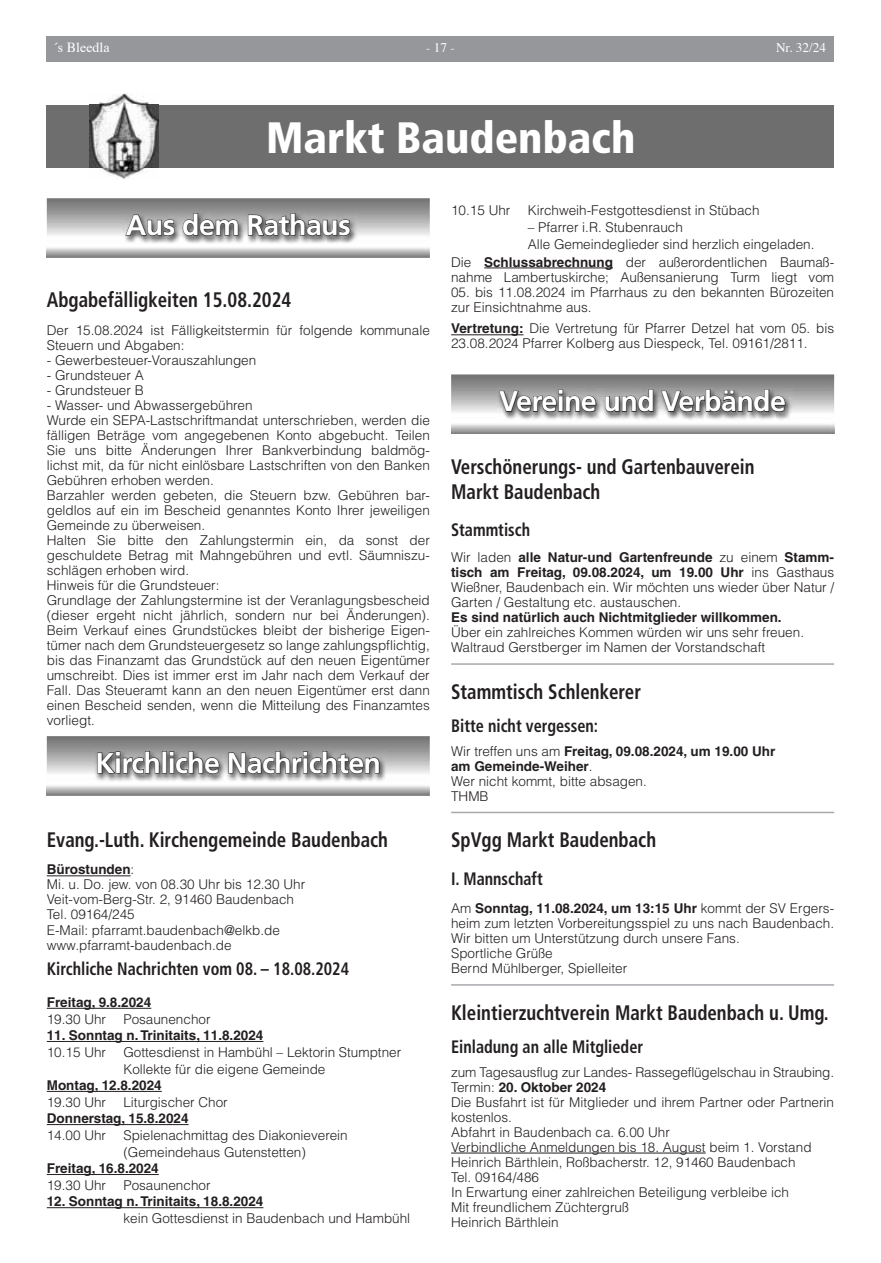
<style>
.page{position:relative;width:881px;height:1263px;background:#fff}
.page>*{position:absolute;margin:0;border:0;box-sizing:border-box;transform-origin:0 0}
.t1{font:900 condensed 43.95px "Frutiger LT";color:#fff}
.t2{font:28.5px "Frutiger LT Bold 3";letter-spacing:-.02em;color:#fff}
.t3{font:700 28.5px "Frutiger LT";letter-spacing:-.02em;color:#fff}
.t4{font:28.5px "Frutiger LT Bold 2";letter-spacing:-.02em;color:#fff}
.t5{font:700 condensed 21px/25.2px "Frutiger LT";color:#231f20;scale:.9 1}
.t6{font:700 condensed 18px "Frutiger LT";color:#231f20;scale:.9 1}
.t7{font:13.95px "Times";color:#fff}
.t8{font:300 13.5px/15px "Helvetica LT";color:#231f20}
.t9{font:700 13.5px "Helvetica LT";color:#231f20}
.t10{font:13.2px "Times";color:#fff}
.s1{font-weight:700}
</style>
<div class="page">
<div style="left:47px;top:36px;width:786px;height:26px;background:#95979a"></div>
<hr style="left:484px;top:268px;width:128px;height:1px;background:#231f20">
<hr style="left:451px;top:334px;width:72px;height:1px;background:#231f20">
<hr style="left:451px;top:663px;width:382px;height:2px;background:#a8a9ad">
<hr style="left:451px;top:812px;width:382px;height:1px;background:#a8a9ad">
<hr style="left:451px;top:984px;width:382px;height:2px;background:#a8a9ad">
<hr style="left:451px;top:1153px;width:254px;height:1px;background:#231f20">
<img style="left:497px;top:388px;width:294px;height:32px">
<svg style="left:498px;top:389px;width:98px;height:23px;background:#757474"></svg>
<svg style="left:604px;top:389px;width:49px;height:23px"></svg>
<svg style="left:660px;top:389px;width:125px;height:23px;background:#727171"></svg>
<hr style="left:47px;top:875px;width:83px;height:1px;background:#231f20">
<div style="left:47px;top:105px;width:786px;height:63px;background:#6e6e6e"></div>
<img style="left:89px;top:94px;width:70px;height:85px">
<img style="left:89px;top:105px;width:70px;height:63px">
<img style="left:124px;top:212px;width:233px;height:32px">
<svg style="left:125px;top:214px;width:50px;height:22px"></svg>
<svg style="left:182px;top:213px;width:56px;height:23px"></svg>
<svg style="left:247px;top:213px;width:103px;height:23px;background:#727171"></svg>
<img style="left:95px;top:750px;width:291px;height:32px">
<svg style="left:97px;top:751px;width:122px;height:23px;background:#6f6e6f"></svg>
<svg style="left:228px;top:751px;width:152px;height:23px;background:#727171"></svg>
<hr style="left:47px;top:1008px;width:104px;height:1px;background:#231f20">
<hr style="left:47px;top:1041px;width:216px;height:1px;background:#231f20">
<hr style="left:47px;top:1091px;width:115px;height:1px;background:#231f20">
<hr style="left:47px;top:1124px;width:141px;height:1px;background:#231f20">
<hr style="left:47px;top:1174px;width:112px;height:1px;background:#231f20">
<hr style="left:47px;top:1207px;width:216px;height:1px;background:#231f20">
<p class="t7" style="left:53px;top:34px;width:58px">´s Bleedla</p>
<p class="t10" style="left:426px;top:35px;width:30px">- 17 -</p>
<p class="t10" style="left:775px;top:35px;width:52px">Nr. 32/24</p>
<h1 class="t1" style="left:266px;top:111px;width:371px">Markt Baudenbach</h1>
<h2 class="t4" style="left:126px;top:208px;width:226px">Aus dem Rathaus</h2>
<h3 class="t5" style="left:47px;top:288px;width:273px">Abgabefälligkeiten 15.08.2024</h3>
<p class="t8" style="left:47px;top:323px;width:384px">Der 15.08.2024 ist Fälligkeitstermin für folgende kommunale<br>Steuern und Abgaben:</p>
<p class="t8" style="left:47px;top:353px;width:211px">- Gewerbesteuer-Vorauszahlungen</p>
<p class="t8" style="left:47px;top:368px;width:98px">- Grundsteuer A</p>
<p class="t8" style="left:47px;top:383px;width:98px">- Grundsteuer B</p>
<p class="t8" style="left:47px;top:398px;width:384px">- Wasser- und Abwassergebühren<br>Wurde ein SEPA-Lastschriftmandat unterschrieben, werden die fälligen Beträge vom angegebenen Konto abgebucht. Teilen Sie uns bitte Änderungen Ihrer Bankverbindung baldmög&shy;lichst mit, da für nicht einlösbare Lastschriften von den Banken Gebühren erhoben werden.<br>Barzahler werden gebeten, die Steuern bzw. Gebühren bar&shy;geldlos auf ein im Bescheid genanntes Konto Ihrer jeweiligen Gemeinde zu überweisen.<br>Halten Sie bitte den Zahlungstermin ein, da sonst der geschuldete Betrag mit Mahngebühren und evtl. Säumniszu&shy;schlägen erhoben wird.<br>Hinweis für die Grundsteuer:<br>Grundlage der Zahlungstermine ist der Veranlagungsbescheid (dieser ergeht nicht jährlich, sondern nur bei Änderungen).<br>Beim Verkauf eines Grundstückes bleibt der bisherige Eigen&shy;tümer nach dem Grundsteuergesetz so lange zahlungspflichtig, bis das Finanzamt das Grundstück auf den neuen Eigentümer umschreibt. Dies ist immer erst im Jahr nach dem Verkauf der Fall. Das Steueramt kann an den neuen Eigentümer erst dann einen Bescheid senden, wenn die Mitteilung des Finanzamtes vorliegt.</p>
<h2 class="t2" style="left:96px;top:746px;width:287px">Kirchliche Nachrichten</h2>
<h3 class="t5" style="left:47px;top:827px;width:380px">Evang.-Luth. Kirchengemeinde Baudenbach</h3>
<p class="t8" style="left:47px;top:862px;width:260px"><span class="s1">Bürostunden</span>:<br>Mi. u. Do. jew. von 08.30 Uhr bis 12.30 Uhr<br>Veit-vom-Berg-Str. 2, 91460 Baudenbach<br>Tel. 09164/245<br>E-Mail: pfarramt.baudenbach@elkb.de www.pfarramt-baudenbach.de</p>
<h3 class="t6" style="left:47px;top:958px;width:337px">Kirchliche Nachrichten vom 08. – 18.08.2024</h3>
<p class="t9" style="left:47px;top:994px;width:106px">Freitag, 9.8.2024</p>
<p class="t8" style="left:47px;top:1011px;width:61px">19.30 Uhr</p>
<p class="t8" style="left:123px;top:1011px;width:89px">Posaunenchor</p>
<p class="t9" style="left:47px;top:1027px;width:218px">11. Sonntag n. Trinitaits, 11.8.2024</p>
<p class="t8" style="left:47px;top:1044px;width:61px">10.15 Uhr</p>
<p class="t8" style="left:123px;top:1043px;width:279px;line-height:16.8px">Gottesdienst in Hambühl – Lektorin Stumptner<br>Kollekte für die eigene Gemeinde</p>
<p class="t9" style="left:47px;top:1077px;width:116px">Montag, 12.8.2024</p>
<p class="t8" style="left:47px;top:1094px;width:61px">19.30 Uhr</p>
<p class="t8" style="left:123px;top:1094px;width:106px">Liturgischer Chor</p>
<p class="t9" style="left:47px;top:1110px;width:143px">Donnerstag, 15.8.2024</p>
<p class="t8" style="left:47px;top:1127px;width:61px">14.00 Uhr</p>
<p class="t8" style="left:123px;top:1127px;width:226px;line-height:16.8px">Spielenachmittag des Diakonieverein (Gemeindehaus Gutenstetten)</p>
<p class="t9" style="left:47px;top:1160px;width:113px">Freitag, 16.8.2024</p>
<p class="t8" style="left:47px;top:1177px;width:61px">19.30 Uhr</p>
<p class="t8" style="left:123px;top:1177px;width:89px">Posaunenchor</p>
<p class="t9" style="left:47px;top:1193px;width:218px">12. Sonntag n. Trinitaits, 18.8.2024</p>
<p class="t8" style="left:123px;top:1211px;width:288px">kein Gottesdienst in Baudenbach und Hambühl</p>
<p class="t8" style="left:451px;top:203px;width:61px">10.15 Uhr</p>
<p class="t8" style="left:527px;top:203px;width:233px">Kirchweih-Festgottesdienst in Stübach</p>
<p class="t8" style="left:527px;top:218px;width:288px;line-height:16.8px">– Pfarrer i.R. Stubenrauch<br>Alle Gemeindeglieder sind herzlich eingeladen.</p>
<p class="t8" style="left:451px;top:254px;width:384px">Die <span class="s1">Schlussabrechnung</span> der außerordentlichen Baumaß&shy;nahme Lambertuskirche; Außensanierung Turm liegt vom</p>
<p class="t8" style="left:451px;top:284px;width:384px">05. bis 11.08.2024 im Pfarrhaus zu den bekannten Bürozeiten zur Einsichtnahme aus.</p>
<p class="t8" style="left:451px;top:321px;width:384px"><span class="s1">Vertretung:</span> Die Vertretung für Pfarrer Detzel hat vom 05. bis<br>23.08.2024 Pfarrer Kolberg aus Diespeck, Tel. 09161/2811.</p>
<h2 class="t3" style="left:499px;top:385px;width:288px">Vereine und Verbände</h2>
<h3 class="t5" style="left:451px;top:454px;width:338px">Verschönerungs- und Gartenbauverein<br>Markt Baudenbach</h3>
<h3 class="t6" style="left:451px;top:519px;width:89px">Stammtisch</h3>
<p class="t8" style="left:451px;top:550px;width:384px;text-align:justify">Wir laden <span class="s1">alle Natur-und Gartenfreunde</span> zu einem <span class="s1">Stamm&shy;tisch am Freitag, 09.08.2024, um 19.00 Uhr</span> ins Gasthaus Wießner, Baudenbach ein. Wir möchten uns wieder über Natur / Garten / Gestaltung etc. austauschen.</p>
<p class="t9" style="left:451px;top:609px;width:332px">Es sind natürlich auch Nichtmitglieder willkommen.</p>
<p class="t8" style="left:451px;top:625px;width:354px">Über ein zahlreiches Kommen würden wir uns sehr freuen.<br>Waltraud Gerstberger im Namen der Vorstandschaft</p>
<h3 class="t5" style="left:451px;top:679px;width:212px">Stammtisch Schlenkerer</h3>
<h3 class="t6" style="left:451px;top:715px;width:165px">Bitte nicht vergessen:</h3>
<p class="t8" style="left:451px;top:743px;width:325px">Wir treffen uns am <span class="s1">Freitag, 09.08.2024, um 19.00 Uhr am Gemeinde-Weiher</span>.<br>Wer nicht kommt, bitte absagen.<br>THMB</p>
<h3 class="t5" style="left:451px;top:827px;width:229px">SpVgg Markt Baudenbach</h3>
<h3 class="t6" style="left:451px;top:868px;width:103px">I. Mannschaft</h3>
<p class="t8" style="left:451px;top:901px;width:384px">Am <span class="s1">Sonntag, 11.08.2024, um 13:15 Uhr</span> kommt der SV Ergers&shy;heim zum letzten Vorbereitungsspiel zu uns nach Baudenbach.<br>Wir bitten um Unterstützung durch unsere Fans.<br>Sportliche Grüße<br>Bernd Mühlberger, Spielleiter</p>
<h3 class="t5" style="left:451px;top:1000px;width:421px">Kleintierzuchtverein Markt Baudenbach u. Umg.</h3>
<h3 class="t6" style="left:451px;top:1036px;width:215px">Einladung an alle Mitglieder</h3>
<p class="t8" style="left:451px;top:1064px;width:384px">zum Tagesausflug zur Landes- Rassegeflügelschau in Straubing.<br>Termin: <span class="s1">20. Oktober 2024<br></span>Die Busfahrt ist für Mitglieder und ihrem Partner oder Partnerin kostenlos.<br>Abfahrt in Baudenbach ca. 6.00 Uhr<br>Verbindliche Anmeldungen bis 18. August beim 1. Vorstand Heinrich Bärthlein, Roßbacherstr. 12, 91460 Baudenbach<br>Tel. 09164/486<br>In Erwartung einer zahlreichen Beteiligung verbleibe ich<br>Mit freundlichem Züchtergruß<br>Heinrich Bärthlein</p>
</div>
